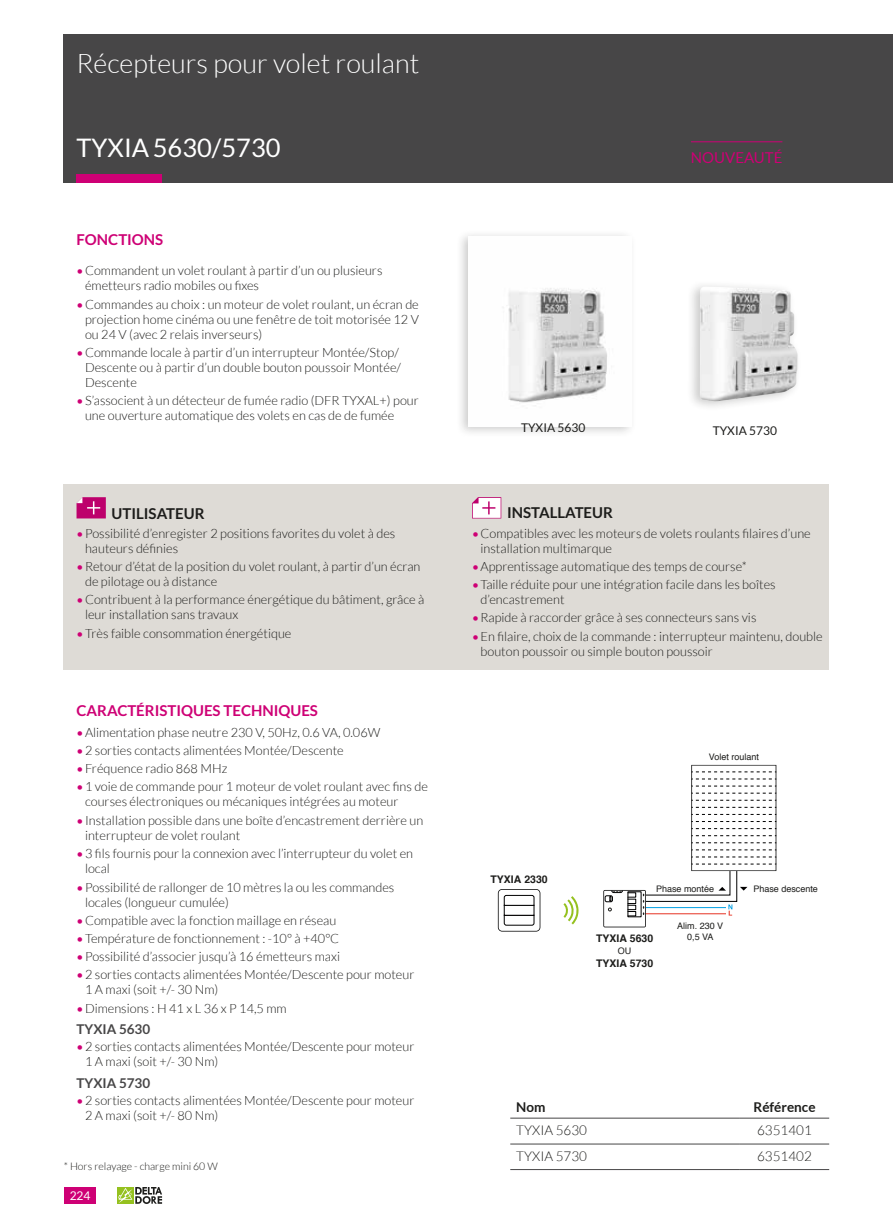
<style>
.page{position:relative;width:893px;height:1221px;background:#fff}
.page>*{position:absolute;margin:0;border:0;box-sizing:border-box;transform-origin:0 0}
.t1{font:300 27px "Lato";color:#fff}
.t2{font:25.5px "Lato";color:#fff}
.t3{font:700 15px "Lato";color:#ce0075}
.t4{font:700 15px "Lato";color:#1d1d1b}
.t5{font:15px "Lato";color:#ce0075}
.t6{font:300 13.5px "Lato";color:#1d1d1b}
.t7{font:700 13.5px "Lato";color:#474647}
.t8{font:700 13.5px "Lato";color:#1d1d1b}
.t9{font:300 12.75px/15px "Lato";color:#1d1d1b}
.t10{font:12px "Lato";color:#1d1d1b}
.t11{font:12px "Lato";color:#fff}
.t12{font:700 10.5px "Helvetica";color:#1d1d1b}
.t13{font:300 10.5px "Lato";color:#1d1d1b}
.t14{font:9px/10.8px "Helvetica";color:#1d1d1b;text-align:center}
.s1{font-weight:400;font-size:12px;color:#ce0075}
</style>
<div class="page">
<div style="left:64px;top:34px;width:829px;height:148px;background:#474647"></div>
<div style="left:64px;top:484px;width:765px;height:185px;background:#dedbd6"></div>
<svg style="left:77px;top:497px;width:29px;height:21px"></svg>
<svg style="left:472px;top:497px;width:29px;height:21px"></svg>
<hr style="left:691px;top:141px;width:91px;height:1px;background:#ce0075">
<hr style="left:510px;top:1117px;width:230px;height:1px;background:#474647">
<hr style="left:740px;top:1117px;width:89px;height:1px;background:#474647">
<hr style="left:510px;top:1143px;width:230px;height:1px;background:#474647">
<hr style="left:740px;top:1143px;width:89px;height:1px;background:#474647">
<hr style="left:510px;top:1169px;width:230px;height:1px;background:#474647">
<hr style="left:740px;top:1169px;width:89px;height:1px;background:#474647">
<div style="left:456px;top:229px;width:181px;height:208px;background:#1d1d1b;opacity:.23"></div>
<img style="left:469px;top:236px;width:163px;height:190px">
<div style="left:686px;top:279px;width:117px;height:133px;background:#1d1d1b;opacity:.23"></div>
<img style="left:700px;top:286px;width:97px;height:115px">
<svg style="left:498px;top:889px;width:42px;height:42px"></svg>
<svg style="left:603px;top:764px;width:173px;height:163px"></svg>
<svg style="left:563px;top:896px;width:15px;height:28px"></svg>
<div style="left:64px;top:1186px;width:32px;height:17px;background:#ce0075"></div>
<div style="left:117px;top:1186px;width:17px;height:17px;background:#95c11f"></div>
<svg style="left:118px;top:1186px;width:44px;height:17px"></svg>
<div style="left:77px;top:174px;width:85px;height:8px;background:#ce0075"></div>
<h1 class="t1" style="left:77px;top:49px;width:344px">Récepteurs pour volet roulant</h1>
<h2 class="t2" style="left:77px;top:134px;width:206px">TYXIA 5630/5730</h2>
<p class="t3" style="left:77px;top:231px;width:88px">FONCTIONS</p>
<p class="t9" style="left:85px;top:263px;width:299px;text-indent:-9px"><span class="s1">•</span>Commandent un volet roulant à partir d’un ou plusieurs émetteurs radio mobiles ou fixes</p>
<p class="t9" style="left:85px;top:296px;width:335px;text-align:justify;text-indent:-9px"><span class="s1">•</span>Commandes au choix : un moteur de volet roulant, un écran de projection home cinéma ou une fenêtre de toit motorisée 12 V ou 24 V (avec 2 relais inverseurs)</p>
<p class="t9" style="left:85px;top:345px;width:318px;text-indent:-9px"><span class="s1">•</span>Commande locale à partir d’un interrupteur Montée/Stop/<br>Descente ou à partir d’un double bouton poussoir Montée/<br>Descente</p>
<p class="t9" style="left:85px;top:393px;width:335px;text-indent:-9px"><span class="s1">•</span>S’associent à un détecteur de fumée radio (DFR TYXAL+) pour une ouverture automatique des volets en cas de de fumée</p>
<p class="t4" style="left:112px;top:504px;width:94px">UTILISATEUR</p>
<p class="t9" style="left:85px;top:526px;width:312px;text-indent:-9px"><span class="s1">•</span>Possibilité d’enregister 2 positions favorites du volet à des hauteurs définies</p>
<p class="t9" style="left:85px;top:559px;width:337px;text-indent:-9px"><span class="s1">•</span>Retour d’état de la position du volet roulant, à partir d’un écran de pilotage ou à distance</p>
<p class="t9" style="left:85px;top:592px;width:341px;text-indent:-9px"><span class="s1">•</span>Contribuent à la performance énergétique du bâtiment, grâce à leur installation sans travaux</p>
<p class="t9" style="left:77px;top:625px;width:216px"><span class="s1">•</span>Très faible consommation énergétique</p>
<p class="t3" style="left:77px;top:702px;width:243px">CARACTÉRISTIQUES TECHNIQUES</p>
<p class="t9" style="left:77px;top:724px;width:305px"><span class="s1">•</span>Alimentation phase neutre 230 V, 50Hz, 0.6 VA, 0.06W</p>
<p class="t9" style="left:77px;top:743px;width:269px"><span class="s1">•</span>2 sorties contacts alimentées Montée/Descente</p>
<p class="t9" style="left:77px;top:761px;width:152px"><span class="s1">•</span>Fréquence radio 868 MHz</p>
<p class="t9" style="left:85px;top:779px;width:344px;text-indent:-9px"><span class="s1">•</span>1 voie de commande pour 1 moteur de volet roulant avec fins de courses électroniques ou mécaniques intégrées au moteur</p>
<p class="t9" style="left:85px;top:812px;width:340px;text-indent:-9px"><span class="s1">•</span>Installation possible dans une boîte d’encastrement derrière un interrupteur de volet roulant</p>
<p class="t9" style="left:85px;top:846px;width:330px;text-indent:-9px"><span class="s1">•</span>3 fils fournis pour la connexion avec l’interrupteur du volet en local</p>
<p class="t9" style="left:85px;top:879px;width:311px;text-indent:-9px"><span class="s1">•</span>Possibilité de rallonger de 10 mètres la ou les commandes locales (longueur cumulée)</p>
<p class="t9" style="left:77px;top:912px;width:261px"><span class="s1">•</span>Compatible avec la fonction maillage en réseau</p>
<p class="t9" style="left:77px;top:930px;width:264px"><span class="s1">•</span>Température de fonctionnement : -10° à +40°C</p>
<p class="t9" style="left:77px;top:949px;width:265px"><span class="s1">•</span>Possibilité d’associer jusqu’à 16 émetteurs maxi</p>
<p class="t9" style="left:85px;top:967px;width:331px;text-indent:-9px"><span class="s1">•</span>2 sorties contacts alimentées Montée/Descente pour moteur<br>1 A maxi (soit +/- 30 Nm)</p>
<p class="t9" style="left:77px;top:1000px;width:212px"><span class="s1">•</span>Dimensions : H 41 x L 36 x P 14,5 mm</p>
<p class="t7" style="left:77px;top:1021px;width:75px">TYXIA 5630</p>
<p class="t9" style="left:85px;top:1039px;width:331px;text-indent:-9px"><span class="s1">•</span>2 sorties contacts alimentées Montée/Descente pour moteur<br>1 A maxi (soit +/- 30 Nm)</p>
<p class="t7" style="left:77px;top:1075px;width:75px">TYXIA 5730</p>
<p class="t9" style="left:85px;top:1092px;width:331px;text-indent:-9px"><span class="s1">•</span>2 sorties contacts alimentées Montée/Descente pour moteur<br>2 A maxi (soit +/- 80 Nm)</p>
<p class="t13" style="left:64px;top:1160px;width:155px">* Hors relayage - charge mini 60 W</p>
<p class="t11" style="left:70px;top:1189px;width:22px">224</p>
<p class="t5" style="left:691px;top:150px;width:93px">NOUVEAUTÉ</p>
<p class="t10" style="left:521px;top:421px;width:66px">TYXIA 5630</p>
<p class="t10" style="left:713px;top:424px;width:66px">TYXIA 5730</p>
<p class="t4" style="left:507px;top:504px;width:107px">INSTALLATEUR</p>
<p class="t9" style="left:480px;top:525px;width:332px;text-indent:-9px"><span class="s1">•</span>Compatibles avec les moteurs de volets roulants filaires d’une installation multimarque</p>
<p class="t9" style="left:472px;top:559px;width:276px"><span class="s1">•</span>Apprentissage automatique des temps de course*</p>
<p class="t9" style="left:480px;top:577px;width:297px;text-indent:-9px"><span class="s1">•</span>Taille réduite pour une intégration facile dans les boîtes d’encastrement</p>
<p class="t9" style="left:472px;top:610px;width:286px"><span class="s1">•</span>Rapide à raccorder grâce à ses connecteurs sans vis</p>
<p class="t9" style="left:480px;top:628px;width:344px;text-indent:-9px"><span class="s1">•</span>En filaire, choix de la commande : interrupteur maintenu, double bouton poussoir ou simple bouton poussoir</p>
<p class="t12" style="left:490px;top:871px;width:59px">TYXIA 2330</p>
<p class="t14" style="left:709px;top:752px;width:52px">Volet roulant</p>
<p class="t14" style="left:656px;top:883px;width:60px">Phase montée</p>
<p class="t14" style="left:753px;top:883px;width:66px">Phase descente</p>
<p class="t12" style="left:596px;top:930px;width:59px">TYXIA 5630</p>
<p class="t12" style="left:596px;top:954px;width:59px">TYXIA 5730</p>
<p class="t14" style="left:618px;top:945px;width:15px">OU</p>
<p class="t14" style="left:677px;top:920px;width:48px">Alim. 230 V<br>0,5 VA</p>
<p class="t8" style="left:516px;top:1099px;width:31px">Nom</p>
<p class="t8" style="left:753px;top:1099px;width:64px">Référence</p>
<p class="t6" style="left:516px;top:1123px;width:72px">TYXIA 5630</p>
<p class="t6" style="left:757px;top:1123px;width:56px">6351401</p>
<p class="t6" style="left:516px;top:1148px;width:72px">TYXIA 5730</p>
<p class="t6" style="left:757px;top:1148px;width:56px">6351402</p>
</div>
